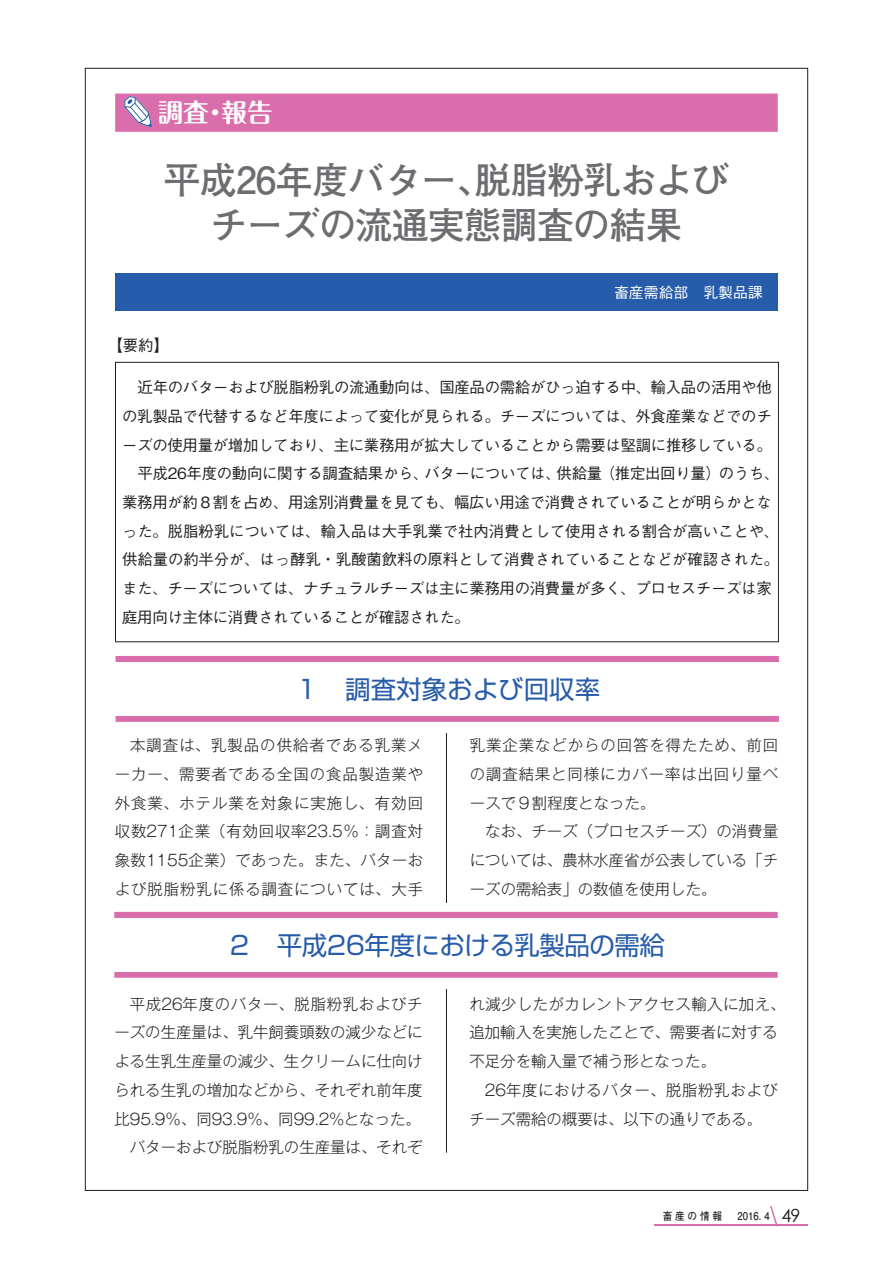
<style>
.page{position:relative;width:893px;height:1263px;background:#fff}
.page>*{position:absolute;margin:0;border:0;box-sizing:border-box;transform-origin:0 0}
.t1{font:700 37.2px/44.7px "Futo Go B101 Pr 5";letter-spacing:-.025em;color:#6c6d70;text-align:center}
.t2{font:25.5px "Shin Go Pr 5";letter-spacing:-.02em;color:#275caa}
.t3{font:25.5px "Shin Go Pr 5";color:#275caa}
.t4{font:700 25.5px "Maru Fo Pro";color:#fff}
.t5{font:300 15.45px/28.7px "Gothic MB101 Pr 5";color:#231f20;text-align:justify}
.t6{font:500 15.45px "Gothic BBB Pr 5";letter-spacing:-.02em;color:#231f20}
.t7{font:500 15.45px "Gothic BBB Pro";color:#231f20}
.t8{font:500 14.85px "Gothic BBB Pr 5";color:#fff}
.t9{font:700 10.65px "Futo Go B101 Pro";letter-spacing:.3em;color:#231f20;scale:.9 1}
.s1{font-family:"Century Gothic";font-weight:400;font-size:18px}
</style>
<div class="page">
<hr style="left:446px;top:106px;width:1px;height:1046px;background:#231f20">
<svg style="left:655px;top:1225px;width:153px;height:1px"></svg>
<svg style="left:769px;top:1206px;width:10px;height:21px"></svg>
<div style="left:116px;top:647px;width:663px;height:85px;background:#fff"></div>
<svg style="left:116px;top:656px;width:663px;height:66px;background:#dd79b2"></svg>
<div style="left:116px;top:662px;width:663px;height:53px;background:#fff"></div>
<div style="left:114px;top:903px;width:664px;height:85px;background:#fff"></div>
<svg style="left:114px;top:912px;width:664px;height:66px;background:#dd7ab2"></svg>
<div style="left:114px;top:918px;width:664px;height:53px;background:#fff"></div>
<div style="left:115px;top:273px;width:663px;height:38px;background:#275caa"></div>
<div style="left:115px;top:362px;width:664px;height:280px;border:1px solid #231f20"></div>
<div style="left:115px;top:94px;width:663px;height:38px;background:#da6dab"></div>
<h2 class="t4" style="left:158px;top:92px;width:142px">調査・報告　</h2>
<h1 class="t1" style="left:163px;top:155px;width:567px">平成26年度バター、脱脂粉乳およびチーズの流通実態調査の結果</h1>
<p class="t7" style="left:107px;top:332px;width:63px">【要約】</p>
<p class="t8" style="left:614px;top:280px;width:150px">畜産需給部　乳製品課</p>
<p class="t6" style="left:138px;top:375px;width:636px">近年のバターおよび脱脂粉乳の流通動向は、国産品の需給がひっ迫する中、輸入品の活用や他</p>
<p class="t6" style="left:122px;top:404px;width:651px">の乳製品で代替するなど年度によって変化が見られる。チーズについては、外食産業などでのチ</p>
<p class="t6" style="left:122px;top:432px;width:651px">ーズの使用量が増加しており、主に業務用が拡大していることから需要は堅調に推移している。</p>
<p class="t6" style="left:138px;top:461px;width:643px">平成26年度の動向に関する調査結果から、バターについては、供給量（推定出回り量）のうち、</p>
<p class="t6" style="left:122px;top:490px;width:651px">業務用が約８割を占め、用途別消費量を見ても、幅広い用途で消費されていることが明らかとな</p>
<p class="t6" style="left:122px;top:518px;width:659px">った。脱脂粉乳については、輸入品は大手乳業で社内消費として使用される割合が高いことや、</p>
<p class="t6" style="left:122px;top:547px;width:659px">供給量の約半分が、はっ酵乳・乳酸菌飲料の原料として消費されていることなどが確認された。</p>
<p class="t6" style="left:122px;top:576px;width:651px">また、チーズについては、ナチュラルチーズは主に業務用の消費量が多く、プロセスチーズは家</p>
<p class="t6" style="left:122px;top:604px;width:349px">庭用向け主体に消費されていることが確認された。</p>
<h2 class="t3" style="left:294px;top:668px;width:308px">１　調査対象および回収率</h2>
<p class="t5" style="left:115px;top:730px;width:310px;text-indent:15px">本調査は、乳製品の供給者である乳業メーカー、需要者である全国の食品製造業や外食業、ホテル業を対象に実施し、有効回収数271企業（有効回収率23.5％：調査対象数1155企業）であった。また、バターおよび脱脂粉乳に係る調査については、大手</p>
<p class="t5" style="left:470px;top:730px;width:310px">乳業企業などからの回答を得たため、前回の調査結果と同様にカバー率は出回り量ベースで９割程度となった。</p>
<p class="t5" style="left:470px;top:816px;width:310px;text-indent:15px">なお、チーズ（プロセスチーズ）の消費量については、農林水産省が公表している「チーズの需給表」の数値を使用した。</p>
<h2 class="t2" style="left:227px;top:924px;width:440px">２　平成26年度における乳製品の需給</h2>
<p class="t5" style="left:114px;top:988px;width:310px;text-align:right">平成26年度のバター、脱脂粉乳およびチーズの生産量は、乳牛飼養頭数の減少などによる生乳生産量の減少、生クリームに仕向けられる生乳の増加などから、それぞれ前年度比95.9％、同93.9％、同99.2%となった。バターおよび脱脂粉乳の生産量は、それぞ</p>
<p class="t5" style="left:469px;top:988px;width:318px;text-align:left">れ減少したがカレントアクセス輸入に加え、追加輸入を実施したことで、需要者に対する不足分を輸入量で補う形となった。</p>
<p class="t5" style="left:469px;top:1074px;width:310px;text-indent:15px">26年度におけるバター、脱脂粉乳およびチーズ需給の概要は、以下の通りである。</p>
<p class="t9" style="left:663px;top:1208px;width:154px">畜産の情報　2016. 4 <span class="s1">49</span></p>
</div>
